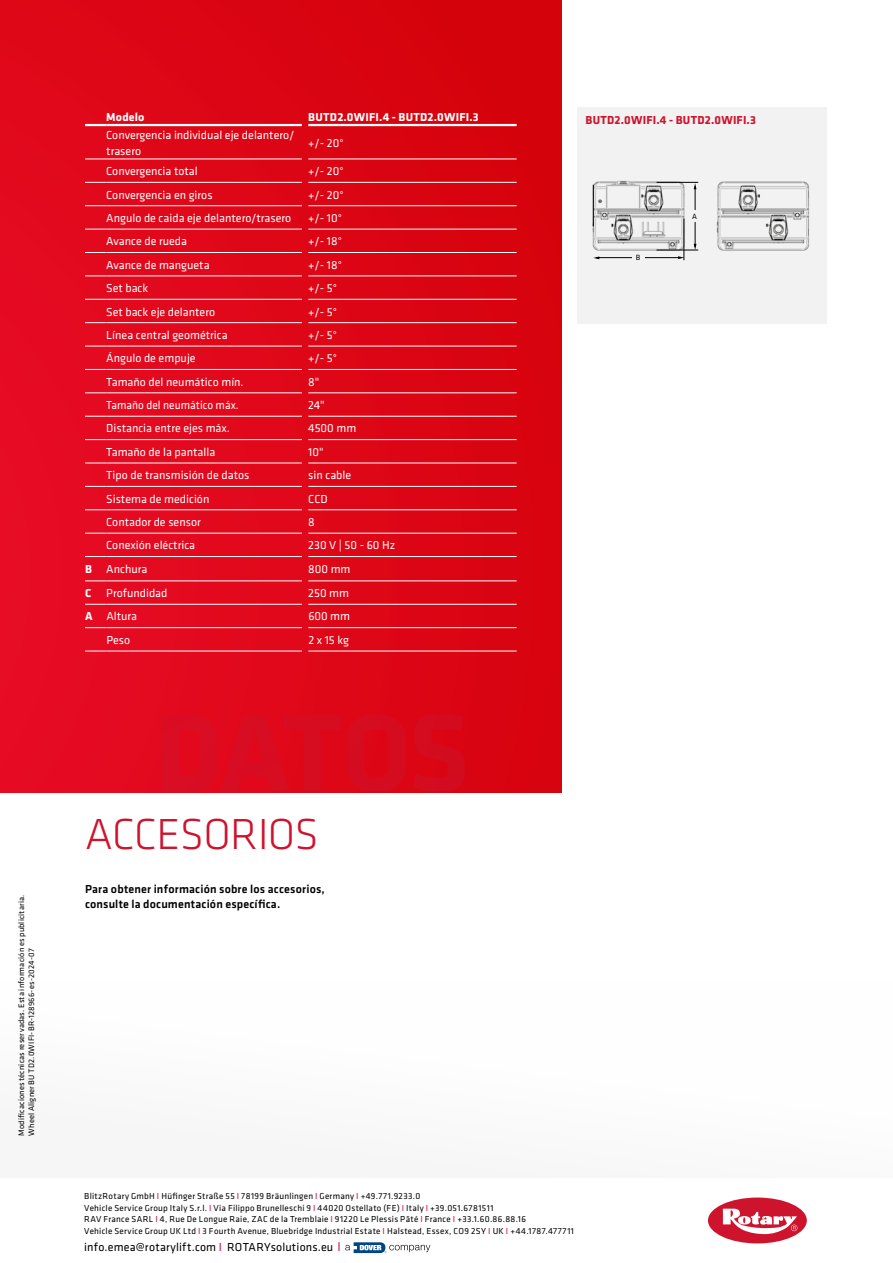
<style>
.page{position:relative;width:893px;height:1263px;background:#fff}
.page>*{position:absolute;margin:0;border:0;box-sizing:border-box;transform-origin:0 0}
.t1{font:300 45px "Klavika";letter-spacing:-.01em;color:#ce132d}
.t2{font:12px/16.5px "Klavika";color:#fff}
.t3{font:500 12px/15px "Klavika";letter-spacing:.015em;color:#000}
.t4{font:12px "Klavika";letter-spacing:.01em;color:#000}
.t5{font:700 12px "Klavika";letter-spacing:.02em;color:#fff}
.t6{font:700 12px "Klavika";letter-spacing:.02em;color:#ce132d}
.t7{font:12px "Klavika";color:#fff;scale:.95 1}
.t8{font:9px/11.7px "Klavika";letter-spacing:.03em;color:#000}
.t9{font:8.25px/9.8px "Klavika";letter-spacing:.02em;color:#000}
.t10{font:7.8px "Klavika";color:#000}
.s1{font-weight:700}
.s2{color:#d0043c}
</style>
<div class="page">
<div style="left:0;top:979px;width:893px;height:199px;background:#f6f6f6"></div>
<svg style="left:708px;top:1197px;width:99px;height:47px"></svg>
<svg style="left:345px;top:1242px;width:85px;height:11px"></svg>
<div style="left:0;top:0;width:561px;height:792px;background:linear-gradient(to right,#e60c23,#d7050f)"></div>
<div style="left:577px;top:108px;width:249px;height:216px;background:#f2f2f2"></div>
<img style="left:592px;top:180px;width:217px;height:81px">
<hr style="left:85px;top:124px;width:21px;height:2px;background:#fff">
<hr style="left:106px;top:124px;width:196px;height:2px;background:#fff">
<hr style="left:308px;top:124px;width:209px;height:2px;background:#fff">
<svg style="left:85px;top:159px;width:21px;height:1px"></svg>
<svg style="left:85px;top:182px;width:21px;height:1px"></svg>
<svg style="left:85px;top:205px;width:21px;height:1px"></svg>
<svg style="left:85px;top:229px;width:21px;height:1px"></svg>
<svg style="left:85px;top:252px;width:21px;height:1px"></svg>
<svg style="left:85px;top:275px;width:21px;height:1px"></svg>
<svg style="left:85px;top:299px;width:21px;height:1px"></svg>
<svg style="left:85px;top:322px;width:21px;height:1px"></svg>
<svg style="left:85px;top:346px;width:21px;height:1px"></svg>
<svg style="left:85px;top:369px;width:21px;height:1px"></svg>
<svg style="left:85px;top:392px;width:21px;height:1px"></svg>
<svg style="left:85px;top:416px;width:21px;height:1px"></svg>
<svg style="left:85px;top:439px;width:21px;height:1px"></svg>
<svg style="left:85px;top:463px;width:21px;height:1px"></svg>
<svg style="left:85px;top:486px;width:21px;height:1px"></svg>
<svg style="left:85px;top:509px;width:21px;height:1px"></svg>
<svg style="left:85px;top:533px;width:21px;height:1px"></svg>
<svg style="left:85px;top:556px;width:21px;height:1px"></svg>
<svg style="left:85px;top:580px;width:21px;height:1px"></svg>
<svg style="left:85px;top:604px;width:21px;height:1px"></svg>
<svg style="left:85px;top:627px;width:21px;height:1px"></svg>
<svg style="left:85px;top:651px;width:21px;height:1px"></svg>
<hr style="left:106px;top:159px;width:196px;height:1px;background:#fff">
<hr style="left:308px;top:159px;width:209px;height:1px;background:#fff">
<hr style="left:106px;top:182px;width:196px;height:1px;background:#fff">
<hr style="left:308px;top:182px;width:209px;height:1px;background:#fff">
<hr style="left:106px;top:205px;width:196px;height:1px;background:#fff">
<hr style="left:308px;top:205px;width:209px;height:1px;background:#fff">
<hr style="left:106px;top:229px;width:196px;height:1px;background:#fff">
<hr style="left:308px;top:229px;width:209px;height:1px;background:#fff">
<hr style="left:106px;top:392px;width:196px;height:1px;background:#fff">
<hr style="left:308px;top:392px;width:209px;height:1px;background:#fff">
<hr style="left:106px;top:416px;width:196px;height:1px;background:#fff">
<hr style="left:308px;top:416px;width:209px;height:1px;background:#fff">
<hr style="left:106px;top:252px;width:196px;height:1px;background:#fff">
<hr style="left:308px;top:252px;width:209px;height:1px;background:#fff">
<hr style="left:106px;top:275px;width:196px;height:1px;background:#fff">
<hr style="left:308px;top:275px;width:209px;height:1px;background:#fff">
<hr style="left:106px;top:299px;width:196px;height:1px;background:#fff">
<hr style="left:106px;top:322px;width:196px;height:1px;background:#fff">
<hr style="left:308px;top:299px;width:209px;height:1px;background:#fff">
<hr style="left:308px;top:322px;width:209px;height:1px;background:#fff">
<hr style="left:106px;top:346px;width:196px;height:1px;background:#fff">
<hr style="left:308px;top:346px;width:209px;height:1px;background:#fff">
<hr style="left:106px;top:369px;width:196px;height:1px;background:#fff">
<hr style="left:308px;top:369px;width:209px;height:1px;background:#fff">
<hr style="left:106px;top:439px;width:196px;height:1px;background:#fff">
<hr style="left:308px;top:439px;width:209px;height:1px;background:#fff">
<hr style="left:106px;top:463px;width:196px;height:1px;background:#fff">
<hr style="left:308px;top:463px;width:209px;height:1px;background:#fff">
<hr style="left:106px;top:486px;width:196px;height:1px;background:#fff">
<hr style="left:308px;top:486px;width:209px;height:1px;background:#fff">
<hr style="left:106px;top:509px;width:196px;height:1px;background:#fff">
<hr style="left:308px;top:509px;width:209px;height:1px;background:#fff">
<hr style="left:106px;top:533px;width:196px;height:1px;background:#fff">
<hr style="left:308px;top:533px;width:209px;height:1px;background:#fff">
<hr style="left:106px;top:556px;width:196px;height:1px;background:#fff">
<hr style="left:308px;top:556px;width:209px;height:1px;background:#fff">
<hr style="left:106px;top:580px;width:196px;height:1px;background:#fff">
<hr style="left:308px;top:580px;width:209px;height:1px;background:#fff">
<hr style="left:106px;top:604px;width:196px;height:1px;background:#fff">
<hr style="left:106px;top:627px;width:196px;height:1px;background:#fff">
<hr style="left:106px;top:651px;width:196px;height:1px;background:#fff">
<hr style="left:308px;top:604px;width:209px;height:1px;background:#fff">
<hr style="left:308px;top:627px;width:209px;height:1px;background:#fff">
<hr style="left:308px;top:651px;width:209px;height:1px;background:#fff">
<p class="t5" style="left:106px;top:110px;width:40px">Modelo</p>
<p class="t5" style="left:308px;top:110px;width:172px">BUTD2.0WIFI.4 - BUTD2.0WIFI.3</p>
<p class="t2" style="left:106px;top:127px;width:190px">Convergencia individual eje delantero/ trasero</p>
<p class="t2" style="left:308px;top:135px;width:37px">+/- 20°</p>
<p class="t2" style="left:106px;top:163px;width:93px">Convergencia total</p>
<p class="t2" style="left:308px;top:163px;width:37px">+/- 20°</p>
<p class="t2" style="left:106px;top:187px;width:108px">Convergencia en giros</p>
<p class="t2" style="left:308px;top:187px;width:37px">+/- 20°</p>
<p class="t2" style="left:106px;top:210px;width:186px">Angulo de caida eje delantero/trasero</p>
<p class="t2" style="left:308px;top:210px;width:35px">+/- 10°</p>
<p class="t2" style="left:106px;top:233px;width:82px">Avance de rueda</p>
<p class="t2" style="left:308px;top:233px;width:35px">+/- 18°</p>
<p class="t2" style="left:106px;top:257px;width:105px">Avance de mangueta</p>
<p class="t2" style="left:308px;top:257px;width:35px">+/- 18°</p>
<p class="t2" style="left:106px;top:280px;width:44px">Set back</p>
<p class="t2" style="left:308px;top:280px;width:30px">+/- 5°</p>
<p class="t2" style="left:106px;top:303px;width:110px">Set back eje delantero</p>
<p class="t2" style="left:308px;top:303px;width:30px">+/- 5°</p>
<p class="t2" style="left:106px;top:327px;width:123px">Línea central geométrica</p>
<p class="t2" style="left:308px;top:327px;width:30px">+/- 5°</p>
<p class="t2" style="left:106px;top:350px;width:91px">Ángulo de empuje</p>
<p class="t2" style="left:308px;top:350px;width:30px">+/- 5°</p>
<p class="t2" style="left:106px;top:374px;width:139px">Tamaño del neumático mín.</p>
<p class="t2" style="left:308px;top:374px;width:13px">8"</p>
<p class="t7" style="left:106px;top:398px;width:141px">Tamaño del neumático máx.</p>
<p class="t2" style="left:308px;top:397px;width:18px">24"</p>
<p class="t2" style="left:106px;top:420px;width:125px">Distancia entre ejes máx.</p>
<p class="t2" style="left:308px;top:420px;width:50px">4500 mm</p>
<p class="t2" style="left:106px;top:444px;width:111px">Tamaño de la pantalla</p>
<p class="t2" style="left:308px;top:444px;width:17px">10"</p>
<p class="t2" style="left:106px;top:467px;width:145px">Tipo de transmisión de datos</p>
<p class="t2" style="left:308px;top:467px;width:44px">sin cable</p>
<p class="t2" style="left:106px;top:491px;width:105px">Sistema de medición</p>
<p class="t2" style="left:308px;top:491px;width:21px">CCD</p>
<p class="t2" style="left:106px;top:514px;width:96px">Contador de sensor</p>
<p class="t2" style="left:308px;top:514px;width:8px">8</p>
<p class="t2" style="left:106px;top:537px;width:90px">Conexión eléctrica</p>
<p class="t2" style="left:308px;top:537px;width:88px">230 V | 50 - 60 Hz</p>
<p class="t2" style="left:85px;top:561px;width:64px"><span class="s1">B</span> Anchura</p>
<p class="t2" style="left:308px;top:561px;width:44px">800 mm</p>
<p class="t5" style="left:85px;top:587px;width:8px">C</p>
<p class="t2" style="left:106px;top:585px;width:63px">Profundidad</p>
<p class="t2" style="left:308px;top:585px;width:42px">250 mm</p>
<p class="t2" style="left:85px;top:608px;width:54px"><span class="s1">A</span> Altura</p>
<p class="t2" style="left:308px;top:608px;width:43px">600 mm</p>
<p class="t2" style="left:106px;top:632px;width:25px">Peso</p>
<p class="t2" style="left:308px;top:632px;width:42px">2 x 15 kg</p>
<p class="t6" style="left:585px;top:114px;width:172px">BUTD2.0WIFI.4 - BUTD2.0WIFI.3</p>
<p class="t10" style="left:636px;top:253px;width:6px">B</p>
<p class="t10" style="left:692px;top:212px;width:6px">A</p>
<p class="t9" style="left:17px;top:1135px;width:242px;rotate:-90deg">Modificaciones técnicas reservadas. Esta información es publicitaria.<br>Wheel Aligner BU TD2.0WIFI-BR-128966-es-2024-07</p>
<h1 class="t1" style="left:85px;top:809px;width:235px">ACCESORIOS</h1>
<p class="t3" style="left:85px;top:881px;width:241px">Para obtener información sobre los accesorios, consulte la documentación específica.</p>
<p class="t8" style="left:84px;top:1190px;width:491px">BlitzRotary GmbH <span class="s2">I</span> Hüfinger Straße 55 <span class="s2">I</span> 78199 Bräunlingen <span class="s2">I</span> Germany <span class="s2">I</span> +49.771.9233.0<br>Vehicle Service Group Italy S.r.l. <span class="s2">I</span> Via Filippo Brunelleschi 9 <span class="s2">I</span> 44020 Ostellato (FE) <span class="s2">I</span> Italy <span class="s2">I</span> +39.051.6781511<br>RAV France SARL <span class="s2">I</span> 4, Rue De Longue Raie, ZAC de la Tremblaie <span class="s2">I</span> 91220 Le Plessis Pâté <span class="s2">I</span> France <span class="s2">I</span> +33.1.60.86.88.16<br>Vehicle Service Group UK Ltd <span class="s2">I</span> 3 Fourth Avenue, Bluebridge Industrial Estate <span class="s2">I</span> Halstead, Essex, CO9 2SY <span class="s2">I</span> UK <span class="s2">I</span> +44.1787.477711</p>
<p class="t4" style="left:84px;top:1240px;width:251px">info.emea@rotarylift.com <span class="s2">I</span> ROTARYsolutions.eu</p>
</div>
